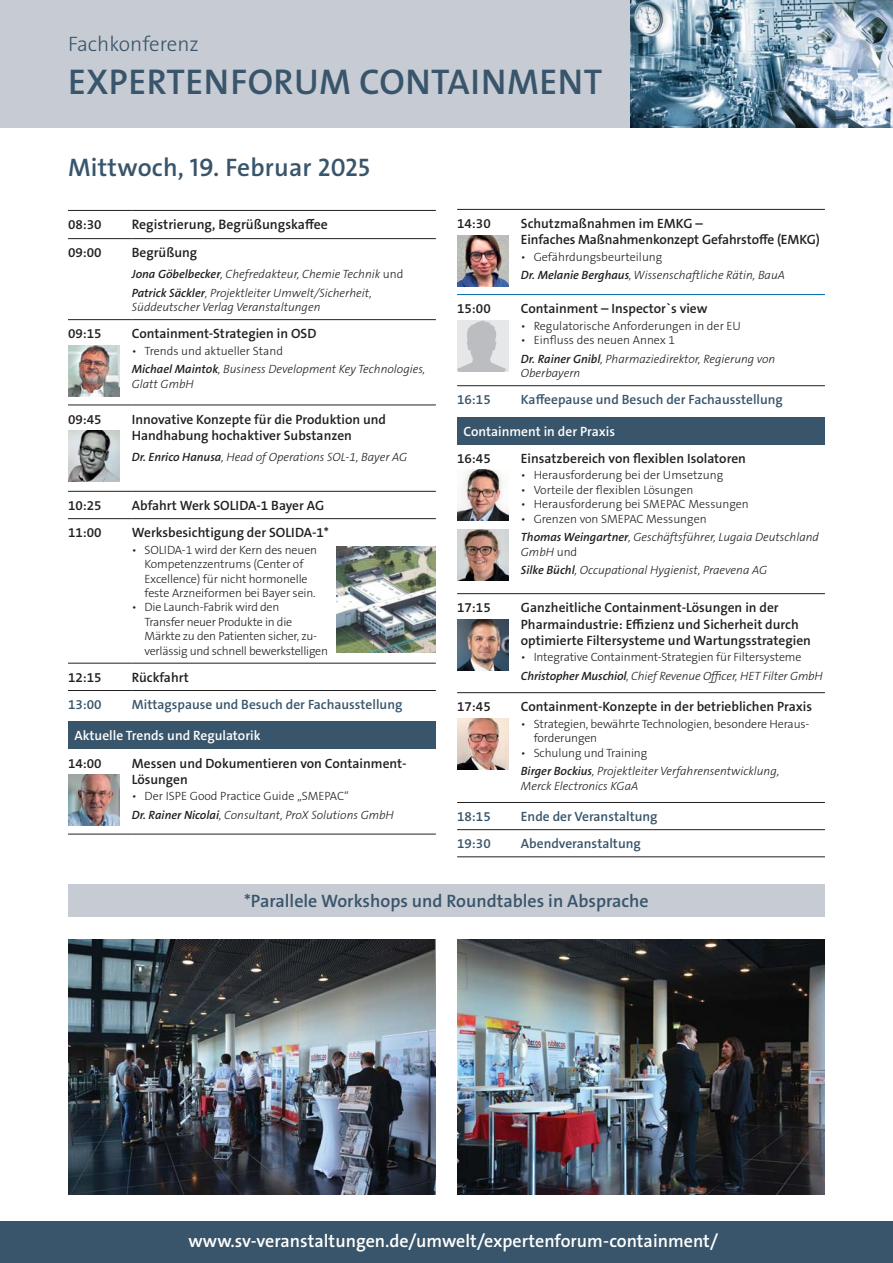
<style>
.page{position:relative;width:893px;height:1263px;background:#fff}
.page>*{position:absolute;margin:0;border:0;box-sizing:border-box;transform-origin:0 0}
.t1{font:600 36px "The Sans Os F";letter-spacing:.015em;color:#39556b}
.t2{font:600 25.5px "The Sans Os F";letter-spacing:.01em;color:#39556b}
.t3{font:300 21px "The Sans Os F";color:#39556b}
.t4{font:600 18px "The Sans Os F";color:#fff}
.t5{font:600 18px "The Sans Os F";color:#39556b}
.t6{font:600 13.8px "The Sans Os F";color:#231f20}
.t7{font:600 13.5px/16.2px "The Sans Os F";color:#231f20}
.t8{font:600 13.5px "The Sans Os F";color:#39556b}
.t9{font:600 13.5px "The Sans Os F";color:#fff}
.t10{font:italic 300 12px/18.6px "The Sans Os F";color:#231f20}
.t11{font:300 12px/14.4px "The Sans Os F";letter-spacing:-.01em;color:#231f20}
.s1{font-weight:600}
.s2{font-style:normal}
.s3{font-weight:600;font-style:italic}
.s4{font-style:italic}
</style>
<div class="page">
<div style="left:68px;top:722px;width:368px;height:27px;background:#39556b"></div>
<hr style="left:68px;top:690px;width:64px;height:1px;background:#231f20">
<hr style="left:132px;top:690px;width:304px;height:1px;background:#231f20">
<hr style="left:68px;top:518px;width:64px;height:1px;background:#231f20">
<hr style="left:132px;top:518px;width:304px;height:1px;background:#231f20">
<hr style="left:68px;top:319px;width:64px;height:1px;background:#231f20">
<hr style="left:132px;top:319px;width:304px;height:1px;background:#231f20">
<hr style="left:68px;top:834px;width:64px;height:1px;background:#231f20">
<hr style="left:132px;top:834px;width:304px;height:1px;background:#231f20">
<hr style="left:68px;top:210px;width:64px;height:1px;background:#231f20">
<hr style="left:132px;top:210px;width:304px;height:1px;background:#231f20">
<hr style="left:68px;top:238px;width:64px;height:1px;background:#231f20">
<hr style="left:132px;top:238px;width:304px;height:1px;background:#231f20">
<hr style="left:68px;top:405px;width:64px;height:1px;background:#231f20">
<hr style="left:132px;top:405px;width:304px;height:1px;background:#231f20">
<hr style="left:68px;top:491px;width:64px;height:1px;background:#231f20">
<hr style="left:132px;top:491px;width:304px;height:1px;background:#231f20">
<hr style="left:68px;top:663px;width:64px;height:1px;background:#231f20">
<hr style="left:132px;top:663px;width:304px;height:1px;background:#231f20">
<img style="left:68px;top:345px;width:51px;height:51px">
<img style="left:68px;top:431px;width:51px;height:51px">
<img style="left:68px;top:774px;width:51px;height:51px">
<div style="left:457px;top:417px;width:368px;height:27px;background:#39556b"></div>
<hr style="left:457px;top:856px;width:368px;height:1px;background:#231f20">
<hr style="left:457px;top:385px;width:368px;height:1px;background:#231f20">
<hr style="left:457px;top:593px;width:368px;height:1px;background:#231f20">
<hr style="left:457px;top:692px;width:368px;height:1px;background:#231f20">
<hr style="left:457px;top:294px;width:368px;height:1px;background:#0067ab">
<hr style="left:457px;top:209px;width:368px;height:1px;background:#231f20">
<hr style="left:457px;top:802px;width:368px;height:1px;background:#231f20">
<hr style="left:457px;top:829px;width:368px;height:1px;background:#231f20">
<img style="left:457px;top:235px;width:51px;height:51px">
<div style="left:457px;top:320px;width:51px;height:51px;background:#e6e7e8"></div>
<svg style="left:457px;top:320px;width:49px;height:51px"></svg>
<img style="left:457px;top:470px;width:51px;height:51px">
<img style="left:457px;top:530px;width:51px;height:51px">
<img style="left:457px;top:619px;width:51px;height:51px">
<img style="left:457px;top:718px;width:51px;height:51px">
<img style="left:336px;top:546px;width:100px;height:107px">
<div style="left:68px;top:884px;width:757px;height:33px;background:#c7cbd3"></div>
<div style="left:0;top:0;width:893px;height:128px;background:#c7cbd3"></div>
<img style="left:630px;top:0;width:263px;height:128px">
<div style="left:0;top:1221px;width:893px;height:42px;background:#39556b"></div>
<img style="left:68px;top:940px;width:368px;height:255px">
<img style="left:457px;top:940px;width:368px;height:255px">
<h3 class="t3" style="left:68px;top:34px;width:132px">Fachkonferenz</h3>
<h1 class="t1" style="left:68px;top:64px;width:535px">EXPERTENFORUM CONTAINMENT</h1>
<h2 class="t2" style="left:68px;top:155px;width:303px">Mittwoch, 19. Februar 2025</h2>
<p class="t7" style="left:68px;top:217px;width:35px">08:30</p>
<p class="t6" style="left:132px;top:218px;width:198px">Registrierung, Begrüßungskaffee</p>
<p class="t7" style="left:68px;top:245px;width:35px">09:00</p>
<p class="t7" style="left:132px;top:245px;width:67px">Begrüßung</p>
<p class="t10" style="left:132px;top:266px;width:273px"><span class="s1">Jona Göbelbecker</span>, Chefredakteur, Chemie Technik <span class="s2">und<br></span><span class="s1">Patrick Säckler</span>, Projektleiter Umwelt/Sicherheit,</p>
<p class="t10" style="left:132px;top:299px;width:190px">Süddeutscher Verlag Veranstaltungen</p>
<p class="t7" style="left:68px;top:326px;width:35px">09:15</p>
<p class="t7" style="left:132px;top:326px;width:186px">Containment-Strategien in OSD</p>
<p class="t10" style="left:132px;top:343px;width:295px"><span class="s2">• Trends und aktueller Stand<br></span><span class="s1">Michael Maintok</span>, Business Development Key Technologies,</p>
<p class="t10" style="left:132px;top:376px;width:64px">Glatt GmbH</p>
<p class="t7" style="left:68px;top:412px;width:35px">09:45</p>
<p class="t7" style="left:132px;top:412px;width:256px">Innovative Konzepte für die Produktion und<br>Handhabung hochaktiver Substanzen</p>
<p class="t10" style="left:132px;top:448px;width:277px"><span class="s1">Dr. Enrico Hanusa</span>, Head of Operations SOL-1, Bayer AG</p>
<p class="t7" style="left:68px;top:498px;width:35px">10:25</p>
<p class="t7" style="left:132px;top:498px;width:194px">Abfahrt Werk SOLIDA-1 Bayer AG</p>
<p class="t7" style="left:68px;top:525px;width:35px">11:00</p>
<p class="t7" style="left:132px;top:525px;width:199px">Werksbesichtigung der SOLIDA-1*</p>
<p class="t11" style="left:145px;top:543px;width:174px;text-indent:-13px">• SOLIDA-1 wird der Kern des neuen Kompetenzzentrums (Center of Excellence) für nicht hormonelle feste Arzneiformen bei Bayer sein.</p>
<p class="t11" style="left:145px;top:601px;width:185px;text-indent:-13px">• Die Launch-Fabrik wird den<br>Transfer neuer Produkte in die Märkte zu den Patienten sicher, zu&shy;verlässig und schnell bewerkstelligen</p>
<p class="t7" style="left:68px;top:670px;width:35px">12:15</p>
<p class="t7" style="left:132px;top:670px;width:58px">Rückfahrt</p>
<p class="t8" style="left:68px;top:698px;width:35px">13:00</p>
<p class="t8" style="left:132px;top:698px;width:272px">Mittagspause und Besuch der Fachausstellung</p>
<p class="t9" style="left:74px;top:729px;width:188px">Aktuelle Trends und Regulatorik</p>
<p class="t7" style="left:68px;top:755px;width:35px">14:00</p>
<p class="t7" style="left:132px;top:755px;width:276px">Messen und Dokumentieren von Containment-<br>Lösungen</p>
<p class="t11" style="left:132px;top:787px;width:264px;line-height:18.6px">• Der ISPE Good Practice Guide „SMEPAC“<br><span class="s3">Dr. Rainer Nicolai</span><span class="s4">, Consultant, ProX Solutions GmbH</span></p>
<p class="t7" style="left:457px;top:216px;width:35px">14:30</p>
<p class="t7" style="left:521px;top:216px;width:300px">Schutzmaßnahmen im EMKG –<br>Einfaches Maßnahmenkonzept Gefahrstoffe (EMKG)</p>
<p class="t10" style="left:521px;top:249px;width:266px"><span class="s2">• Gefährdungsbeurteilung<br></span><span class="s1">Dr. Melanie Berghaus</span>, Wissenschaftliche Rätin, BauA</p>
<p class="t7" style="left:457px;top:301px;width:35px">15:00</p>
<p class="t7" style="left:521px;top:301px;width:188px">Containment – Inspector`s view</p>
<p class="t11" style="left:521px;top:319px;width:222px">• Regulatorische Anforderungen in der EU</p>
<p class="t10" style="left:521px;top:332px;width:256px"><span class="s2">• Einfluss des neuen Annex 1<br></span><span class="s1">Dr. Rainer Gnibl</span>, Pharmaziedirektor, Regierung von</p>
<p class="t10" style="left:521px;top:365px;width:61px">Oberbayern</p>
<p class="t8" style="left:457px;top:393px;width:35px">16:15</p>
<p class="t8" style="left:521px;top:393px;width:264px">Kaffeepause und Besuch der Fachausstellung</p>
<p class="t9" style="left:463px;top:424px;width:153px">Containment in der Praxis</p>
<p class="t7" style="left:457px;top:451px;width:35px">16:45</p>
<p class="t7" style="left:521px;top:451px;width:227px">Einsatzbereich von flexiblen Isolatoren</p>
<p class="t11" style="left:521px;top:469px;width:204px">• Herausforderung bei der Umsetzung</p>
<p class="t11" style="left:521px;top:483px;width:174px">• Vorteile der flexiblen Lösungen</p>
<p class="t11" style="left:521px;top:497px;width:229px">• Herausforderung bei SMEPAC Messungen</p>
<p class="t10" style="left:521px;top:510px;width:300px"><span class="s2">• Grenzen von SMEPAC Messungen<br></span><span class="s1">Thomas Weingartner</span>, Geschäftsführer, Lugaia Deutschland</p>
<p class="t10" style="left:521px;top:543px;width:248px">GmbH <span class="s2">und<br></span><span class="s1">Silke Büchl</span>, Occupational Hygienist, Praevena AG</p>
<p class="t7" style="left:457px;top:600px;width:35px">17:15</p>
<p class="t7" style="left:521px;top:600px;width:292px">Ganzheitliche Containment-Lösungen in der<br>Pharmaindustrie: Effizienz und Sicherheit durch optimierte Filtersysteme und Wartungsstrategien</p>
<p class="t11" style="left:521px;top:648px;width:303px;line-height:18.6px">• Integrative Containment-Strategien für Filtersysteme<br><span class="s3">Christopher Muschiol</span><span class="s4">, Chief Revenue Officer, HET Filter GmbH</span></p>
<p class="t7" style="left:457px;top:699px;width:35px">17:45</p>
<p class="t7" style="left:521px;top:699px;width:293px">Containment-Konzepte in der betrieblichen Praxis</p>
<p class="t11" style="left:534px;top:717px;width:277px;text-indent:-13px">• Strategien, bewährte Technologien, besondere Heraus&shy;forderungen</p>
<p class="t10" style="left:521px;top:744px;width:260px"><span class="s2">• Schulung und Training<br></span><span class="s1">Birger Bockius</span>, Projektleiter Verfahrensentwicklung,</p>
<p class="t10" style="left:521px;top:778px;width:119px">Merck Electronics KGaA</p>
<p class="t8" style="left:457px;top:810px;width:35px">18:15</p>
<p class="t8" style="left:521px;top:810px;width:138px">Ende der Veranstaltung</p>
<p class="t8" style="left:457px;top:837px;width:35px">19:30</p>
<p class="t8" style="left:521px;top:837px;width:121px">Abendveranstaltung</p>
<h3 class="t5" style="left:244px;top:892px;width:406px">*Parallele Workshops und Roundtables in Absprache</h3>
<h3 class="t4" style="left:188px;top:1231px;width:531px">www.sv-veranstaltungen.de/umwelt/expertenforum-containment/</h3>
</div>
